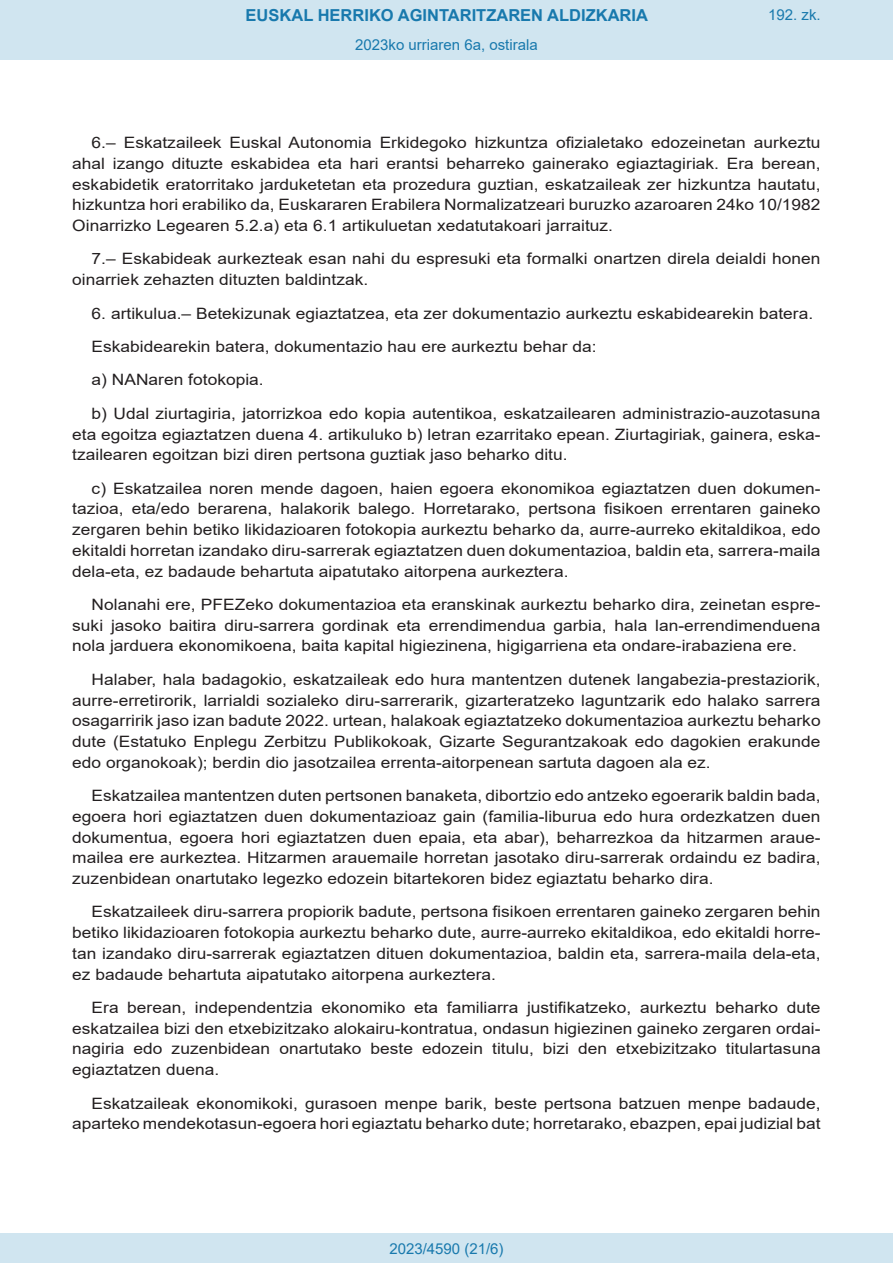
<style>
.page{position:relative;width:893px;height:1263px;background:#fff}
.page>*{position:absolute;margin:0;border:0;box-sizing:border-box;transform-origin:0 0}
.t1{font:700 16.5px "Arial";color:#1879ad}
.BOPVDetalle{font:15.6px/20.7px "Arial";color:#231f20;text-align:justify;scale:1.11 1}
.Paginacion_Centro{font:15px "Arial";color:#1879ad}
</style>
<div class="page">
<div style="left:0;top:0;width:893px;height:60px;background:#d0e5f0"></div>
<div style="left:0;top:1233px;width:893px;height:30px;background:#d0e5f0"></div>
<p class="t1" style="left:246px;top:3px;width:404px">EUSKAL HERRIKO AGINTARITZAREN ALDIZKARIA</p>
<p class="Paginacion_Centro" style="left:355px;top:35px;width:184px">2023ko urriaren 6a, ostirala</p>
<p class="Paginacion_Centro" style="left:768px;top:5px;width:54px">192. zk.</p>
<p class="BOPVDetalle" style="left:72px;top:132px;width:676px;text-indent:19px">6.– Eskatzaileek Euskal Autonomia Erkidegoko hizkuntza ofizialetako edozeinetan aurkeztu ahal izango dituzte eskabidea eta hari erantsi beharreko gainerako egiaztagiriak. Era berean, eskabidetik eratorritako jarduketetan eta prozedura guztian, eskatzaileak zer hizkuntza hautatu, hizkuntza hori erabiliko da, Euskararen Erabilera Normalizatzeari buruzko azaroaren 24ko 10/1982<br>Oinarrizko Legearen 5.2.a) eta 6.1 artikuluetan xedatutakoari jarraituz.</p>
<p class="BOPVDetalle" style="left:72px;top:248px;width:676px;text-indent:19px">7.– Eskabideak aurkezteak esan nahi du espresuki eta formalki onartzen direla deialdi honen oinarriek zehazten dituzten baldintzak.</p>
<p class="BOPVDetalle" style="left:92px;top:303px;width:652px">6. artikulua.– Betekizunak egiaztatzea, eta zer dokumentazio aurkeztu eskabidearekin batera.</p>
<p class="BOPVDetalle" style="left:92px;top:336px;width:456px">Eskabidearekin batera, dokumentazio hau ere aurkeztu behar da:</p>
<p class="BOPVDetalle" style="left:92px;top:369px;width:157px">a) NANaren fotokopia.</p>
<p class="BOPVDetalle" style="left:72px;top:403px;width:676px;text-indent:19px">b) Udal ziurtagiria, jatorrizkoa edo kopia autentikoa, eskatzailearen administrazio-auzotasuna eta egoitza egiaztatzen duena 4. artikuluko b) letran ezarritako epean. Ziurtagiriak, gainera, eska&shy;tzailearen egoitzan bizi diren pertsona guztiak jaso beharko ditu.</p>
<p class="BOPVDetalle" style="left:72px;top:478px;width:676px;text-indent:19px">c) Eskatzailea noren mende dagoen, haien egoera ekonomikoa egiaztatzen duen dokumen&shy;tazioa, eta/edo berarena, halakorik balego. Horretarako, pertsona fisikoen errentaren gaineko zergaren behin betiko likidazioaren fotokopia aurkeztu beharko da, aurre-aurreko ekitaldikoa, edo ekitaldi horretan izandako diru-sarrerak egiaztatzen duen dokumentazioa, baldin eta, sarrera-maila dela-eta, ez badaude behartuta aipatutako aitorpena aurkeztera.</p>
<p class="BOPVDetalle" style="left:72px;top:594px;width:676px;text-indent:19px">Nolanahi ere, PFEZeko dokumentazioa eta eranskinak aurkeztu beharko dira, zeinetan espre&shy;suki jasoko baitira diru-sarrera gordinak eta errendimendua garbia, hala lan-errendimenduena nola jarduera ekonomikoena, baita kapital higiezinena, higigarriena eta ondare-irabaziena ere.</p>
<p class="BOPVDetalle" style="left:72px;top:669px;width:676px;text-indent:19px">Halaber, hala badagokio, eskatzaileak edo hura mantentzen dutenek langabezia-prestaziorik, aurre-erretirorik, larrialdi sozialeko diru-sarrerarik, gizarteratzeko laguntzarik edo halako sarrera osagarririk jaso izan badute 2022. urtean, halakoak egiaztatzeko dokumentazioa aurkeztu beharko dute (Estatuko Enplegu Zerbitzu Publikokoak, Gizarte Segurantzakoak edo dagokien erakunde edo organokoak); berdin dio jasotzailea errenta-aitorpenean sartuta dagoen ala ez.</p>
<p class="BOPVDetalle" style="left:72px;top:785px;width:676px;text-indent:19px">Eskatzailea mantentzen duten pertsonen banaketa, dibortzio edo antzeko egoerarik baldin bada, egoera hori egiaztatzen duen dokumentazioaz gain (familia-liburua edo hura ordezkatzen duen dokumentua, egoera hori egiaztatzen duen epaia, eta abar), beharrezkoa da hitzarmen araue&shy;mailea ere aurkeztea. Hitzarmen arauemaile horretan jasotako diru-sarrerak ordaindu ez badira, zuzenbidean onartutako legezko edozein bitartekoren bidez egiaztatu beharko dira.</p>
<p class="BOPVDetalle" style="left:72px;top:901px;width:676px;text-indent:19px">Eskatzaileek diru-sarrera propiorik badute, pertsona fisikoen errentaren gaineko zergaren behin betiko likidazioaren fotokopia aurkeztu beharko dute, aurre-aurreko ekitaldikoa, edo ekitaldi horre&shy;tan izandako diru-sarrerak egiaztatzen dituen dokumentazioa, baldin eta, sarrera-maila dela-eta, ez badaude behartuta aipatutako aitorpena aurkeztera.</p>
<p class="BOPVDetalle" style="left:72px;top:997px;width:676px;text-indent:19px">Era berean, independentzia ekonomiko eta familiarra justifikatzeko, aurkeztu beharko dute eskatzailea bizi den etxebizitzako alokairu-kontratua, ondasun higiezinen gaineko zergaren ordai&shy;nagiria edo zuzenbidean onartutako beste edozein titulu, bizi den etxebizitzako titulartasuna egiaztatzen duena.</p>
<p class="BOPVDetalle" style="left:72px;top:1093px;width:676px;text-align:right">Eskatzaileak ekonomikoki, gurasoen menpe barik, beste pertsona batzuen menpe badaude, aparteko mendekotasun-egoera hori egiaztatu beharko dute; horretarako, ebazpen, epai judizial bat</p>
<p class="Paginacion_Centro" style="left:389px;top:1238px;width:116px">2023/4590 (21/6)</p>
</div>
